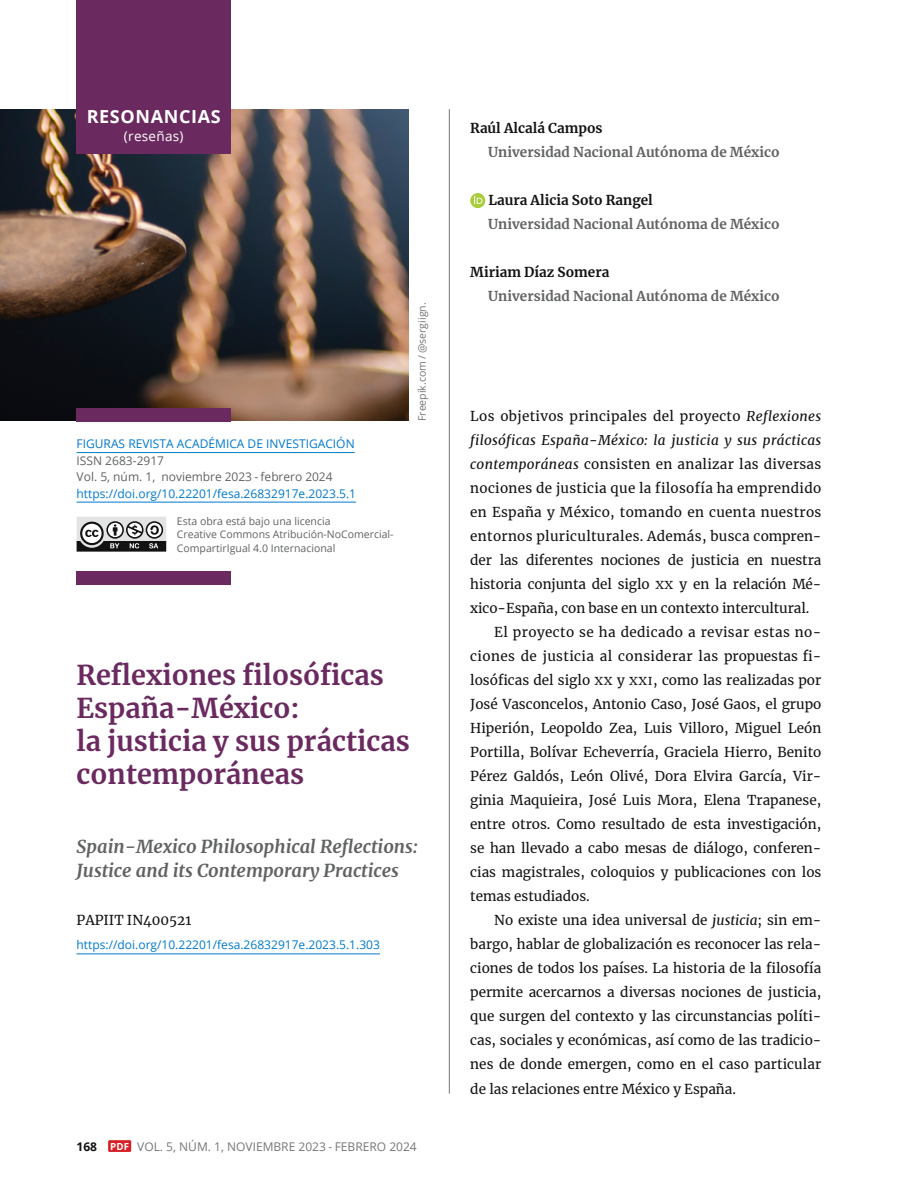
<style>
.page{position:relative;width:915px;height:1191px;background:#fff}
.page>*{position:absolute;margin:0;border:0;box-sizing:border-box;transform-origin:0 0}
.t1{font:700 27px/33px "Merriweather";color:#6a2a5f}
.t2{font:italic 700 18px/24px "Merriweather";color:#606362}
.t3{font:700 18px "Open Sans";letter-spacing:.035em;color:#fff}
.t4{font:13.5px "Merriweather";color:#121212}
.t5{font:13.5px "Merriweather";letter-spacing:.025em;color:#121212}
.t6{font:700 13.5px "Merriweather";color:#606362}
.t7{font:13.5px "Merriweather";letter-spacing:.03em;color:#121212}
.t8{font:700 13.5px "Merriweather";color:#121212}
.t9{font:italic 13.5px "Merriweather";letter-spacing:.025em;color:#121212}
.t10{font:13.5px "Open Sans";letter-spacing:.02em;color:#fff}
.t11{font:12px "Open Sans";color:#0079cd}
.t12{font:12px/16.5px "Open Sans";letter-spacing:-.005em;color:#606362}
.t13{font:12px "Open Sans";color:#757776}
.t14{font:10.5px/13.5px "Open Sans";color:#606362}
.t15{font:10.5px "Open Sans";color:#757776}
.s1{font-weight:700;color:#121212}
.s2{font-weight:700;font-size:9.75px;color:#fff}
.s3{font-style:italic}
.s4{font-size:10.8px}
</style>
<div class="page">
<img style="left:0;top:109px;width:408px;height:312px">
<hr style="left:77px;top:953px;width:303px;height:1px;background:#0079cd">
<div style="left:470px;top:193px;width:15px;height:15px;background:#a9cc39;border-radius:50%"></div>
<svg style="left:474px;top:196px;width:8px;height:8px"></svg>
<div style="left:77px;top:0;width:154px;height:154px;background:#6a2a5f"></div>
<hr style="left:449px;top:109px;width:1px;height:984px;background:#757776">
<div style="left:108px;top:1140px;width:23px;height:12px;background:#d81f27;border-radius:2px"></div>
<hr style="left:77px;top:452px;width:277px;height:1px;background:#0079cd">
<hr style="left:77px;top:502px;width:279px;height:1px;background:#0079cd">
<div style="left:77px;top:408px;width:154px;height:13px;background:#6a2a5f"></div>
<div style="left:77px;top:541px;width:89px;height:10px;background:#121212"></div>
<svg style="left:77px;top:517px;width:89px;height:31px"></svg>
<div style="left:77px;top:571px;width:154px;height:14px;background:#6a2a5f"></div>
<h2 class="t3" style="left:87px;top:104px;width:135px">RESONANCIAS</h2>
<p class="t10" style="left:124px;top:127px;width:61px">(reseñas)</p>
<p class="t11" style="left:77px;top:435px;width:279px">FIGURAS REVISTA ACADÉMICA DE INVESTIGACIÓN</p>
<p class="t12" style="left:77px;top:452px;width:257px">ISSN 2683-2917<br>Vol. 5, núm. 1, noviembre 2023 - febrero 2024</p>
<p class="t11" style="left:77px;top:485px;width:281px">https://doi.org/10.22201/fesa.26832917e.2023.5.1</p>
<p class="t14" style="left:177px;top:514px;width:218px">Esta obra está bajo una licencia<br>Creative Commons Atribución-NoComercial-<br>CompartirIgual 4.0 Internacional</p>
<p class="t15" style="left:415px;top:421px;width:120px;rotate:-90deg">Freepik.com / @sergiign.</p>
<h1 class="t1" style="left:77px;top:658px;width:334px">Reflexiones filosóficas<br>España-México:<br>la justicia y sus prácticas contemporáneas</h1>
<h2 class="t2" style="left:77px;top:834px;width:342px">Spain-Mexico Philosophical Reflections:<br>Justice and its Contemporary Practices</h2>
<p class="t4" style="left:77px;top:911px;width:116px">PAPIIT IN400521</p>
<p class="t11" style="left:77px;top:936px;width:305px">https://doi.org/10.22201/fesa.26832917e.2023.5.1.303</p>
<p class="t13" style="left:77px;top:1138px;width:341px"><span class="s1">168</span> <span class="s2">PDF</span> VOL. 5, NÚM. 1, NOVIEMBRE 2023 - FEBRERO 2024</p>
<p class="t8" style="left:470px;top:119px;width:134px">Raúl Alcalá Campos</p>
<p class="t6" style="left:488px;top:143px;width:293px">Universidad Nacional Autónoma de México</p>
<p class="t8" style="left:488px;top:191px;width:166px">Laura Alicia Soto Rangel</p>
<p class="t6" style="left:488px;top:215px;width:293px">Universidad Nacional Autónoma de México</p>
<p class="t8" style="left:470px;top:263px;width:141px">Miriam Díaz Somera</p>
<p class="t6" style="left:488px;top:287px;width:293px">Universidad Nacional Autónoma de México</p>
<p class="t5" style="left:470px;top:407px;width:352px">Los objetivos principales del proyecto <span class="s3">Reflexiones</span></p>
<p class="t9" style="left:470px;top:431px;width:352px">filosóficas España-México: la justicia y sus prácticas</p>
<p class="t5" style="left:470px;top:455px;width:352px"><span class="s3">contemporáneas</span> consisten en analizar las diversas</p>
<p class="t5" style="left:470px;top:479px;width:352px">nociones de justicia que la filosofía ha emprendido</p>
<p class="t5" style="left:470px;top:503px;width:352px">en España y México, tomando en cuenta nuestros</p>
<p class="t5" style="left:470px;top:527px;width:352px">entornos pluriculturales. Además, busca compren-</p>
<p class="t4" style="left:470px;top:551px;width:352px">der las diferentes nociones de justicia en nuestra</p>
<p class="t4" style="left:470px;top:575px;width:352px">historia conjunta del siglo <span class="s4">XX</span> y en la relación Mé-</p>
<p class="t4" style="left:470px;top:599px;width:340px">xico-España, con base en un contexto intercultural.</p>
<p class="t7" style="left:494px;top:623px;width:328px">El proyecto se ha dedicado a revisar estas no-</p>
<p class="t7" style="left:470px;top:647px;width:352px">ciones de justicia al considerar las propuestas fi-</p>
<p class="t4" style="left:470px;top:671px;width:352px">losóficas del siglo <span class="s4">XX</span> y <span class="s4">XXI</span>, como las realizadas por</p>
<p class="t4" style="left:470px;top:695px;width:352px">José Vasconcelos, Antonio Caso, José Gaos, el grupo</p>
<p class="t4" style="left:470px;top:719px;width:352px">Hiperión, Leopoldo Zea, Luis Villoro, Miguel León</p>
<p class="t4" style="left:470px;top:743px;width:352px">Portilla, Bolívar Echeverría, Graciela Hierro, Benito</p>
<p class="t4" style="left:470px;top:767px;width:352px">Pérez Galdós, León Olivé, Dora Elvira García, Vir-</p>
<p class="t4" style="left:470px;top:791px;width:352px">ginia Maquieira, José Luis Mora, Elena Trapanese,</p>
<p class="t4" style="left:470px;top:815px;width:352px">entre otros. Como resultado de esta investigación,</p>
<p class="t4" style="left:470px;top:839px;width:352px">se han llevado a cabo mesas de diálogo, conferen-</p>
<p class="t4" style="left:470px;top:863px;width:352px">cias magistrales, coloquios y publicaciones con los</p>
<p class="t4" style="left:470px;top:887px;width:121px">temas estudiados.</p>
<p class="t4" style="left:494px;top:911px;width:328px">No existe una idea universal de <span class="s3">justicia</span>; sin em-</p>
<p class="t4" style="left:470px;top:935px;width:352px">bargo, hablar de globalización es reconocer las rela-</p>
<p class="t4" style="left:470px;top:959px;width:352px">ciones de todos los países. La historia de la filosofía</p>
<p class="t4" style="left:470px;top:983px;width:352px">permite acercarnos a diversas nociones de justicia,</p>
<p class="t4" style="left:470px;top:1007px;width:352px">que surgen del contexto y las circunstancias políti-</p>
<p class="t4" style="left:470px;top:1031px;width:352px">cas, sociales y económicas, así como de las tradicio-</p>
<p class="t4" style="left:470px;top:1055px;width:352px">nes de donde emergen, como en el caso particular</p>
<p class="t4" style="left:470px;top:1079px;width:267px">de las relaciones entre México y España.</p>
</div>
